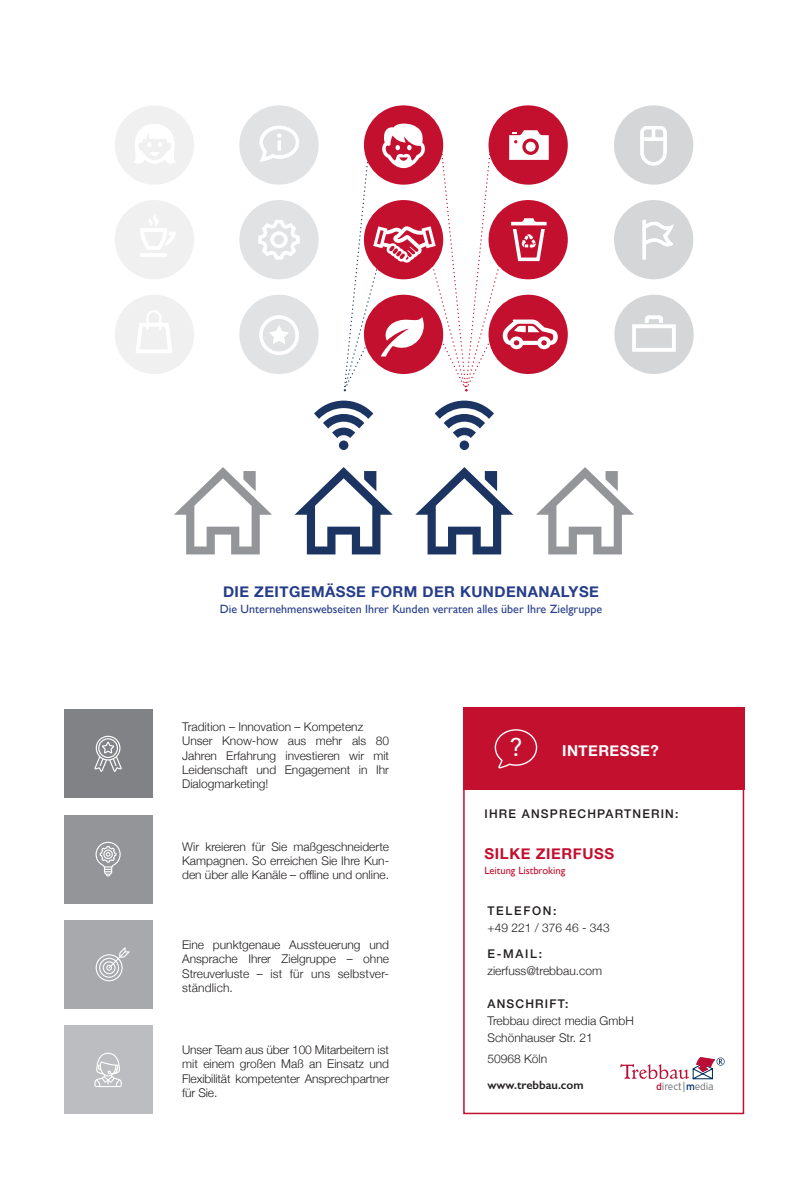
<style>
.page{position:relative;width:808px;height:1178px;background:#fff}
.page>*{position:absolute;margin:0;border:0;box-sizing:border-box;transform-origin:0 0}
.t1{font:25.2px "Avenir";color:#fff}
.t2{font:700 15px "Helvetica Neue";letter-spacing:.03em;color:#263d89}
.t3{font:700 15px "Helvetica Neue";letter-spacing:.04em;color:#c3102f}
.t4{font:700 15px "Helvetica Neue";letter-spacing:.03em;color:#fff}
.t5{font:300 12px/14.4px "Helvetica Neue";color:#231f20;text-align:justify}
.t6{font:12px "Gill Sans";color:#263d89}
.t7{font:500 12px "Helvetica Neue";letter-spacing:.1em;color:#231f20}
.t8{font:600 12px "Gill Sans";color:#231f20}
.t9{font:500 12px "Helvetica Neue";letter-spacing:.14em;color:#231f20}
.t10{font:10.5px "Gill Sans";color:#c3102f}
.t11{font:300 10.35px "Interstate";color:#64696d}
.s1{font-weight:400;color:#b90f36}
.s2{font-weight:400;color:#002e5e}
</style>
<div class="page">
<div style="left:463px;top:746px;width:281px;height:368px;border:2px solid #c3102f"></div>
<div style="left:463px;top:708px;width:281px;height:82px;background:#c3102f"></div>
<svg style="left:495px;top:729px;width:42px;height:39px"></svg>
<div style="left:488px;top:200px;width:80px;height:79px;background:#c3102f;border-radius:50%"></div>
<div style="left:488px;top:105px;width:80px;height:80px;background:#c3102f;border-radius:50%"></div>
<div style="left:364px;top:105px;width:79px;height:80px;background:#c3102f;border-radius:50%"></div>
<svg style="left:115px;top:106px;width:79px;height:78px"></svg>
<svg style="left:115px;top:200px;width:79px;height:79px"></svg>
<div style="left:488px;top:295px;width:80px;height:79px;background:#c3102f;border-radius:50%"></div>
<svg style="left:115px;top:295px;width:79px;height:79px"></svg>
<svg style="left:174px;top:467px;width:98px;height:87px"></svg>
<svg style="left:435px;top:401px;width:59px;height:49px"></svg>
<svg style="left:415px;top:467px;width:98px;height:87px"></svg>
<svg style="left:314px;top:401px;width:59px;height:49px"></svg>
<svg style="left:295px;top:467px;width:98px;height:87px"></svg>
<svg style="left:536px;top:467px;width:98px;height:87px"></svg>
<svg style="left:614px;top:105px;width:79px;height:80px"></svg>
<svg style="left:614px;top:200px;width:79px;height:79px"></svg>
<svg style="left:614px;top:295px;width:80px;height:79px"></svg>
<svg style="left:239px;top:105px;width:80px;height:80px"></svg>
<svg style="left:239px;top:200px;width:80px;height:79px"></svg>
<svg style="left:239px;top:295px;width:80px;height:79px"></svg>
<svg style="left:343px;top:124px;width:215px;height:267px"></svg>
<svg style="left:620px;top:1057px;width:105px;height:22px"></svg>
<div style="left:64px;top:815px;width:88px;height:88px;background:#939598"></div>
<svg style="left:96px;top:842px;width:25px;height:34px"></svg>
<div style="left:64px;top:920px;width:88px;height:89px;background:#a8a9ad"></div>
<svg style="left:96px;top:947px;width:34px;height:34px"></svg>
<div style="left:64px;top:1025px;width:88px;height:89px;background:#bcbdc0"></div>
<svg style="left:94px;top:1053px;width:28px;height:34px"></svg>
<div style="left:64px;top:709px;width:88px;height:89px;background:#808285"></div>
<svg style="left:94px;top:736px;width:28px;height:36px"></svg>
<p class="t2" style="left:223px;top:579px;width:377px">DIE ZEITGEMÄSSE FORM DER KUNDENANALYSE</p>
<p class="t6" style="left:220px;top:602px;width:384px">Die Unternehmenswebseiten Ihrer Kunden verraten alles über Ihre Zielgruppe</p>
<p class="t5" style="left:182px;top:718px;width:208px;text-align:left">Tradition – Innovation – Kompetenz<br>Unser Know-how aus mehr als 80<br>Jahren Erfahrung investieren wir mit<br>Leidenschaft und Engagement in Ihr<br>Dialogmarketing!</p>
<p class="t5" style="left:182px;top:838px;width:208px">Wir kreieren für Sie maßgeschneiderte Kampagnen. So erreichen Sie Ihre Kun&shy;den über alle Kanäle – offline und online.</p>
<p class="t5" style="left:182px;top:936px;width:208px">Eine punktgenaue Aussteuerung und Ansprache Ihrer Zielgruppe – ohne Streuverluste – ist für uns selbstver&shy;ständlich.</p>
<p class="t5" style="left:182px;top:1042px;width:208px">Unser Team aus über 100 Mitarbeitern ist mit einem großen Maß an Einsatz und Flexibilität kompetenter Ansprechpartner für Sie.</p>
<h1 class="t1" style="left:510px;top:727px;width:14px">?</h1>
<p class="t4" style="left:562px;top:739px;width:98px">INTERESSE?</p>
<p class="t7" style="left:484px;top:804px;width:196px">IHRE ANSPRECHPARTNERIN:</p>
<p class="t3" style="left:484px;top:842px;width:131px">SILKE ZIERFUSS</p>
<p class="t10" style="left:484px;top:864px;width:82px">Leitung Listbroking</p>
<p class="t9" style="left:487px;top:901px;width:71px">TELEFON:</p>
<p class="t5" style="left:487px;top:919px;width:124px">+49 221 / 376 46 - 343</p>
<p class="t7" style="left:487px;top:944px;width:56px">E-MAIL:</p>
<p class="t5" style="left:487px;top:962px;width:116px">zierfuss@trebbau.com</p>
<p class="t7" style="left:487px;top:994px;width:82px">ANSCHRIFT:</p>
<p class="t5" style="left:487px;top:1011px;width:148px;line-height:16.5px">Trebbau direct media GmbH<br>Schönhauser Str. 21</p>
<p class="t5" style="left:487px;top:1050px;width:61px">50968 Köln</p>
<p class="t8" style="left:487px;top:1077px;width:98px">www.trebbau.com</p>
<p class="t11" style="left:656px;top:1080px;width:59px"><span class="s1">d</span>irect | <span class="s2">m</span>edia</p>
</div>
